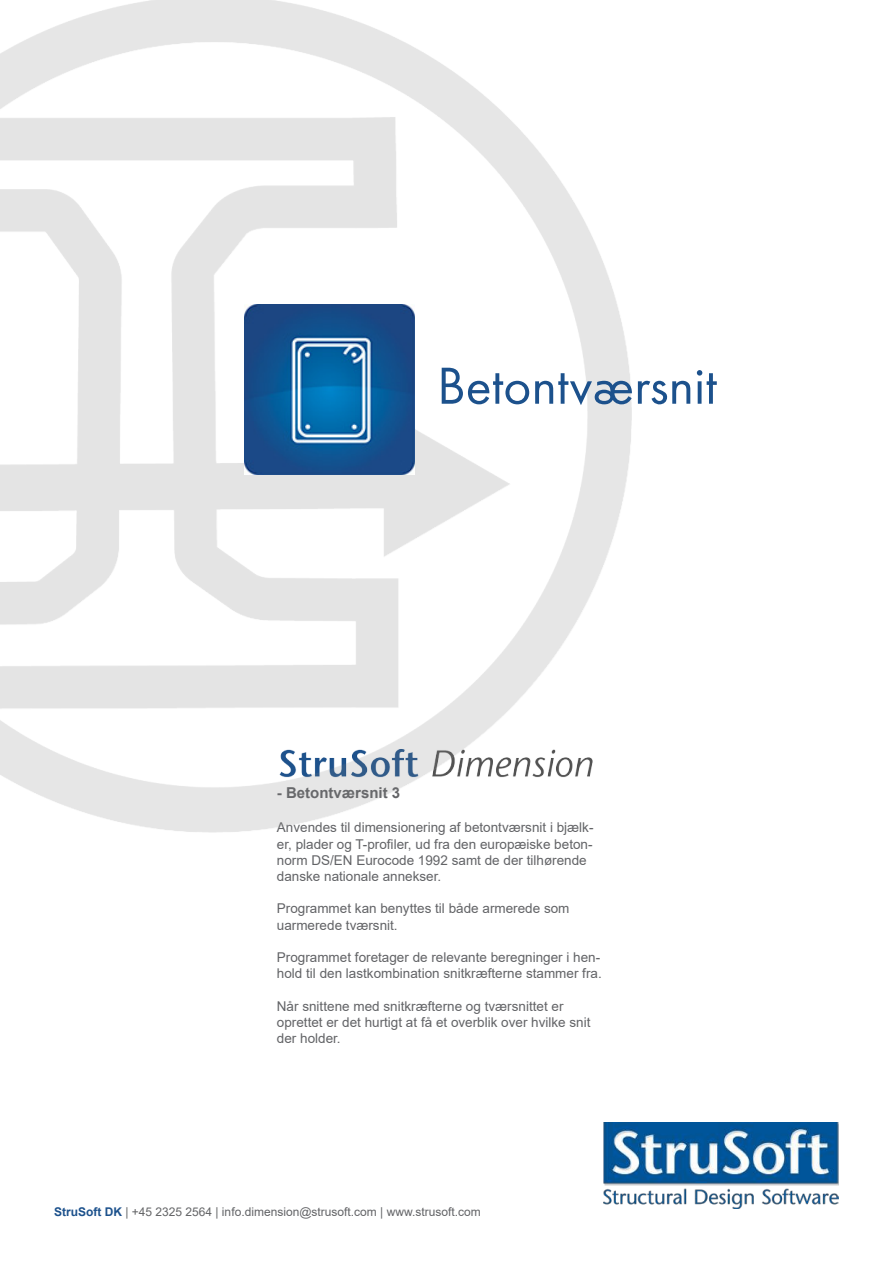
<style>
.page{position:relative;width:893px;height:1263px;background:#fff}
.page>*{position:absolute;margin:0;border:0;box-sizing:border-box;transform-origin:0 0}
.t1{font:54px "Futura PT";color:#1c518c}
.t2{font:700 15px "Arial";color:#626366}
.t3{font:13.5px/16.2px "Arial";color:#626366}
.t4{font:12px "Arial";color:#626366}
.s1{font-weight:700;color:#1c518c}
.s2{color:#646567}
</style>
<div class="page">
<img style="left:604px;top:1123px;width:235px;height:86px">
<img style="left:0;top:0;width:632px;height:833px">
<img style="left:244px;top:305px;width:170px;height:169px">
<h1 class="t1" style="left:437px;top:353px;width:281px">Betontværsnit</h1>
<p class="t2" style="left:277px;top:787px;width:125px">- Betontværsnit 3</p>
<p class="t3" style="left:277px;top:821px;width:318px">Anvendes til dimensionering af betontværsnit i bjælk&shy;er, plader og T-profiler, ud fra den europæiske beton&shy;norm DS/EN Eurocode 1992 samt de der tilhørende danske nationale annekser.</p>
<p class="t3" style="left:277px;top:902px;width:294px">Programmet kan benyttes til både armerede som uarmerede tværsnit.</p>
<p class="t3" style="left:277px;top:949px;width:326px">Programmet foretager de relevante beregninger i hen&shy;hold til den lastkombination snitkræfterne stammer fra.</p>
<p class="t3" style="left:277px;top:999px;width:315px">Når snittene med snitkræfterne og tværsnittet er oprettet er det hurtigt at få et overblik over hvilke snit der holder.</p>
<p class="t4" style="left:54px;top:1203px;width:428px"><span class="s1">StruSoft DK</span> <span class="s2">| +45 2325 2564 |</span> info.dimension@strusoft.com | www.strusoft.com</p>
</div>
